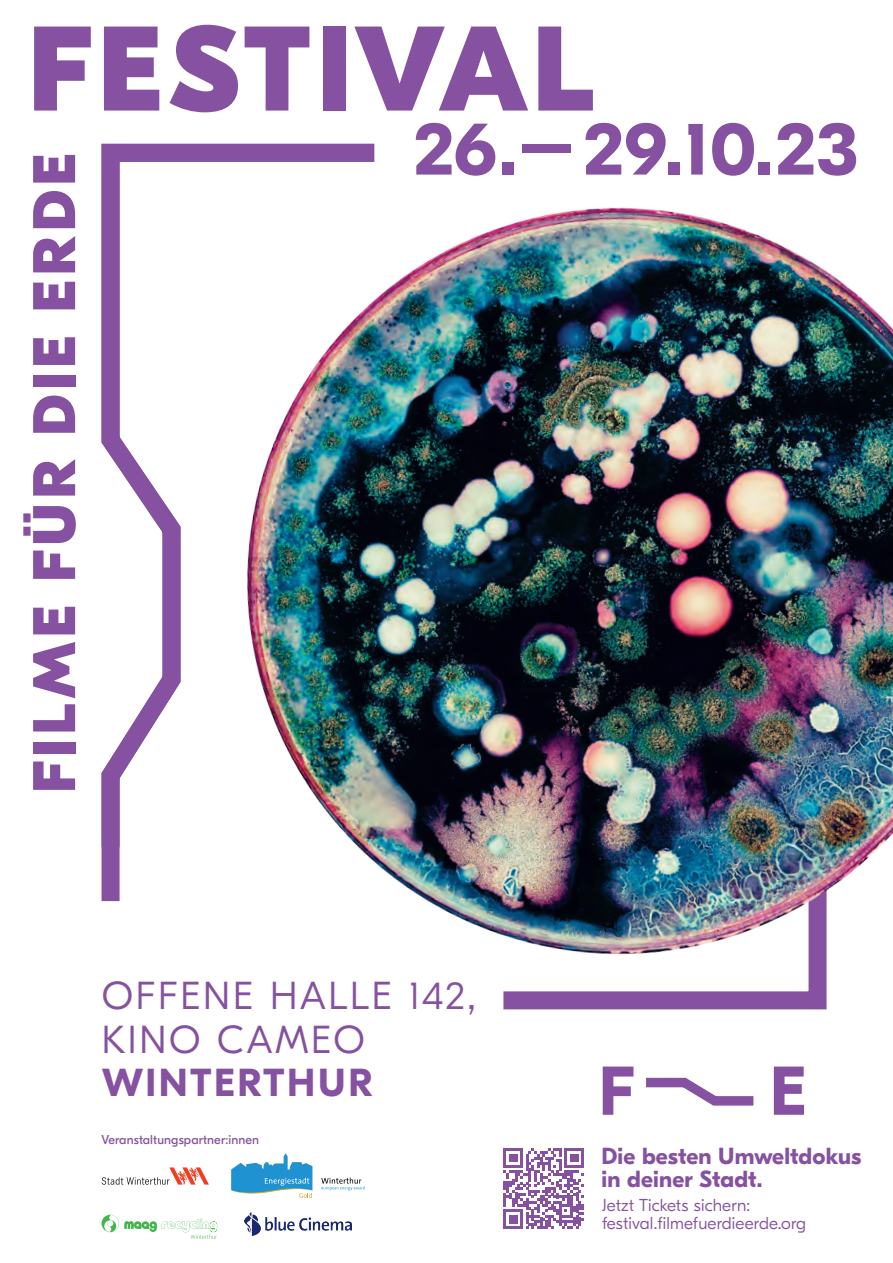
<style>
.page{position:relative;width:893px;height:1263px;background:#fff}
.page>*{position:absolute;margin:0;border:0;box-sizing:border-box;transform-origin:0 0}
.t1{font:800 120px "GT Eesti Display";letter-spacing:.03em;color:#8551a0}
.t2{font:700 75px "GT Eesti Display";letter-spacing:.015em;color:#8551a0}
.t3{font:700 68.85px "GT Eesti Display";color:#8551a0}
.t4{font:800 60px "GT Eesti Display";letter-spacing:.07em;color:#8551a0}
.t5{font:300 39px/43.5px "GT Eesti Display";letter-spacing:.07em;color:#8551a0}
.t6{font:700 23.25px/22.5px "GT Eesti Display";letter-spacing:.01em;color:#8551a0}
.t7{font:300 17.25px/18px "GT Eesti Display";letter-spacing:.01em;color:#8551a0}
.t8{font:12.75px "GT Eesti Display";letter-spacing:.01em;color:#8551a0}
.s1{font-weight:700}
</style>
<div class="page">
<svg style="left:503px;top:979px;width:324px;height:31px"></svg>
<svg style="left:101px;top:143px;width:274px;height:759px"></svg>
<svg style="left:646px;top:1077px;width:108px;height:29px"></svg>
<svg style="left:504px;top:1148px;width:80px;height:81px"></svg>
<img style="left:190px;top:162px;width:703px;height:817px">
<svg style="left:231px;top:1153px;width:81px;height:45px"></svg>
<svg style="left:321px;top:1177px;width:44px;height:13px"></svg>
<img style="left:245px;top:1213px;width:106px;height:22px">
<svg style="left:102px;top:1167px;width:107px;height:18px"></svg>
<svg style="left:102px;top:1215px;width:115px;height:24px"></svg>
<p class="t1" style="left:28px;top:3px;width:567px">FESTIVAL</p>
<p class="t4" style="left:21px;top:793px;width:641px;rotate:-90deg">FILME FÜR DIE ERDE</p>
<p class="t2" style="left:414px;top:107px;width:446px">26.– 29.10.23</p>
<p class="t5" style="left:102px;top:975px;width:375px">OFFENE HALLE 142,<br>KINO CAMEO<br><span class="s1">WINTERTHUR</span></p>
<p class="t8" style="left:102px;top:1133px;width:159px">Veranstaltungspartner:innen</p>
<p class="t3" style="left:598px;top:1053px;width:37px">F</p>
<p class="t3" style="left:770px;top:1053px;width:38px">E</p>
<p class="t6" style="left:601px;top:1145px;width:261px">Die besten Umweltdokus in deiner Stadt.</p>
<p class="t7" style="left:602px;top:1196px;width:205px">Jetzt Tickets sichern: festival.filmefuerdieerde.org</p>
</div>
